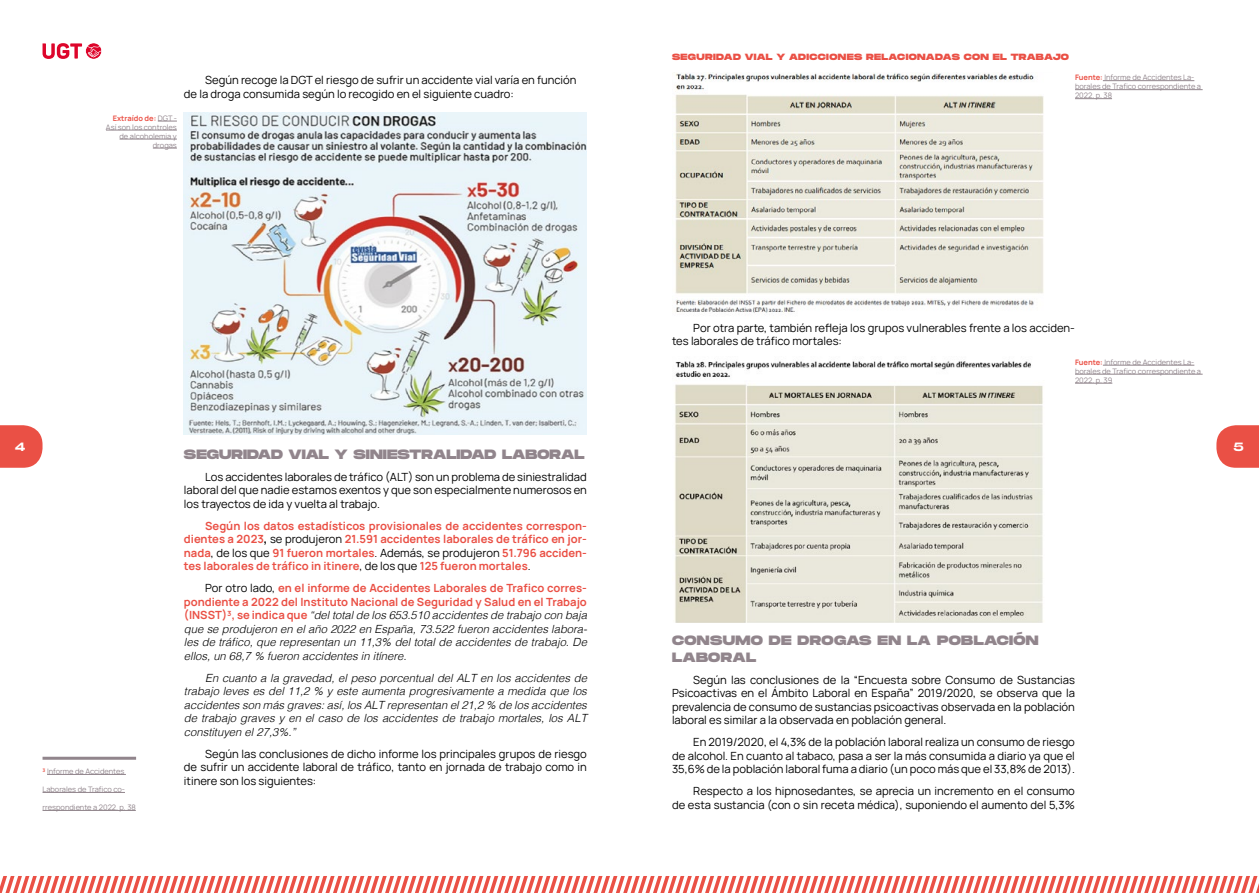
<style>
.page{position:relative;width:1259px;height:893px;background:#fff}
.page>*{position:absolute;margin:0;border:0;box-sizing:border-box;transform-origin:0 0}
.t1{font:800 13.5px/16.2px "Monument Extended";letter-spacing:.025em;color:#91858c}
.t2{font:800 13.5px "Monument Extended";letter-spacing:.005em;color:#91858c}
.t3{font:12px "Monument Extended";color:#fff}
.t4{font:11.25px/13.5px "Manrope";color:#000;text-align:justify}
.t5{font:italic 300 11.25px/13.5px "Helvetica";color:#000;text-align:justify}
.t6{font:700 11.25px/13.5px "Manrope";color:#ea5045;text-align:justify}
.t7{font:800 9px "Monument Extended";letter-spacing:.035em;color:#ea5045}
.t8{font:7.5px/9px "Manrope";color:#91858c}
.s1{font-weight:700;color:#ea5045}
.s2{font-weight:800;color:#000}
.s3{font-weight:400;color:#000}
.s4{font-family:"Manrope";font-weight:700;font-style:normal;color:#ea5045}
</style>
<div class="page">
<img style="left:184px;top:112px;width:403px;height:323px">
<hr style="left:43px;top:757px;width:93px;height:3px;background:#91858c">
<svg style="left:158px;top:121px;width:19px;height:1px"></svg>
<hr style="left:106px;top:130px;width:71px;height:1px;background:#91858c">
<hr style="left:120px;top:139px;width:57px;height:1px;background:#91858c">
<svg style="left:153px;top:148px;width:24px;height:1px"></svg>
<hr style="left:47px;top:774px;width:79px;height:1px;background:#91858c">
<hr style="left:43px;top:792px;width:82px;height:1px;background:#91858c">
<hr style="left:43px;top:810px;width:93px;height:1px;background:#91858c">
<img style="left:675px;top:361px;width:368px;height:261px">
<img style="left:674px;top:72px;width:370px;height:241px">
<hr style="left:1103px;top:80px;width:91px;height:1px;background:#91858c">
<hr style="left:1075px;top:89px;width:127px;height:1px;background:#91858c">
<hr style="left:1075px;top:98px;width:37px;height:1px;background:#91858c">
<hr style="left:1103px;top:365px;width:91px;height:1px;background:#91858c">
<hr style="left:1075px;top:374px;width:127px;height:1px;background:#91858c">
<hr style="left:1075px;top:383px;width:37px;height:1px;background:#91858c">
<svg style="left:0;top:876px;width:1259px;height:17px"></svg>
<svg style="left:43px;top:43px;width:59px;height:16px"></svg>
<svg style="left:1216px;top:425px;width:43px;height:43px;background:#ec6258"></svg>
<svg style="left:0;top:425px;width:43px;height:43px;background:#ec6258"></svg>
<p class="t4" style="left:184px;top:73px;width:394px;text-indent:21px">Según recoge la DGT el riesgo de sufrir un accidente vial varía en función de la droga consumida según lo recogido en el siguiente cuadro:</p>
<p class="t8" style="left:106px;top:113px;width:72px;text-align:right"><span class="s1">Extraído de:</span> DGT -<br>Así son los controles de alcoholemia y drogas</p>
<p class="t7" style="left:672px;top:50px;width:398px">SEGURIDAD VIAL Y ADICCIONES RELACIONADAS CON EL TRABAJO</p>
<p class="t8" style="left:1075px;top:73px;width:128px"><span class="s1">Fuente:</span> Informe de Accidentes La&shy;borales de Trafico correspondiente a<br>2022. p. 38</p>
<p class="t4" style="left:672px;top:320px;width:404px;text-indent:21px">Por otra parte, también refleja los grupos vulnerables frente a los acciden&shy;tes laborales de tráfico mortales:</p>
<p class="t8" style="left:1075px;top:357px;width:128px"><span class="s1">Fuente:</span> Informe de Accidentes La&shy;borales de Trafico correspondiente a<br>2022. p. 39</p>
<p class="t3" style="left:15px;top:438px;width:12px">4</p>
<p class="t3" style="left:1233px;top:438px;width:12px">5</p>
<p class="t2" style="left:184px;top:444px;width:402px">SEGURIDAD VIAL Y SINIESTRALIDAD LABORAL</p>
<p class="t4" style="left:184px;top:469px;width:404px;text-indent:21px">Los accidentes laborales de tráfico (ALT) son un problema de siniestralidad laboral del que nadie estamos exentos y que son especialmente numerosos en los trayectos de ida y vuelta al trabajo.</p>
<p class="t6" style="left:184px;top:518px;width:404px;text-indent:21px">Según los datos estadísticos provisionales de accidentes correspon&shy;dientes a 2023<span class="s2">,</span> <span class="s3">se produjeron</span> 21.591 accidentes laborales de tráfico en jor&shy;nada<span class="s3">, de los que</span> 91 fueron mortales<span class="s3">. Además, se produjeron</span> 51.796 acciden&shy;tes laborales de tráfico in itinere<span class="s3">, de los que</span> 125 fueron mortales<span class="s3">.</span></p>
<p class="t6" style="left:184px;top:580px;width:404px;text-align:right"><span class="s3">Por otro lado,</span> en el informe de Accidentes Laborales de Trafico corres&shy;pondiente a 2022 del Instituto Nacional de Seguridad y Salud en el Trabajo</p>
<p class="t5" style="left:184px;top:608px;width:405px"><span class="s4">(INSST)³, se indica que</span> “del total de los 653.510 accidentes de trabajo con baja que se produjeron en el año 2022 en España, 73.522 fueron accidentes labora&shy;les de tráfico, que representan un 11,3% del total de accidentes de trabajo. De ellos, un 68,7 % fueron accidentes in itínere.</p>
<p class="t5" style="left:184px;top:670px;width:404px;text-indent:21px">En cuanto a la gravedad, el peso porcentual del ALT en los accidentes de trabajo leves es del 11,2 % y este aumenta progresivamente a medida que los accidentes son más graves: así, los ALT representan el 21,2 % de los accidentes de trabajo graves y en el caso de los accidentes de trabajo mortales, los ALT constituyen el 27,3%.”</p>
<p class="t4" style="left:184px;top:746px;width:404px;text-indent:21px">Según las conclusiones de dicho informe los principales grupos de riesgo de sufrir un accidente laboral de tráfico, tanto en jornada de trabajo como in itinere son los siguientes:</p>
<p class="t1" style="left:672px;top:632px;width:368px">CONSUMO DE DROGAS EN LA POBLACIÓN<br>LABORAL</p>
<p class="t4" style="left:672px;top:672px;width:404px;text-indent:21px">Según las conclusiones de la “Encuesta sobre Consumo de Sustancias Psicoactivas en el Ámbito Laboral en España” 2019/2020, se observa que la prevalencia de consumo de sustancias psicoactivas observada en la población laboral es similar a la observada en población general.</p>
<p class="t4" style="left:672px;top:735px;width:404px;text-indent:21px">En 2019/2020, el 4,3% de la población laboral realiza un consumo de riesgo de alcohol. En cuanto al tabaco, pasa a ser la más consumida a diario ya que el 35,6% de la población laboral fuma a diario (un poco más que el 33,8% de 2013).</p>
<p class="t4" style="left:672px;top:784px;width:404px;text-align:right">Respecto a los hipnosedantes, se aprecia un incremento en el consumo<br>de esta sustancia (con o sin receta médica), suponiendo el aumento del 5,3%</p>
<p class="t8" style="left:43px;top:766px;width:83px"><span class="s1">³</span> Informe de Accidentes</p>
<p class="t8" style="left:43px;top:784px;width:84px">Laborales de Trafico co-</p>
<p class="t8" style="left:43px;top:802px;width:95px">rrespondiente a 2022. p. 38</p>
</div>
